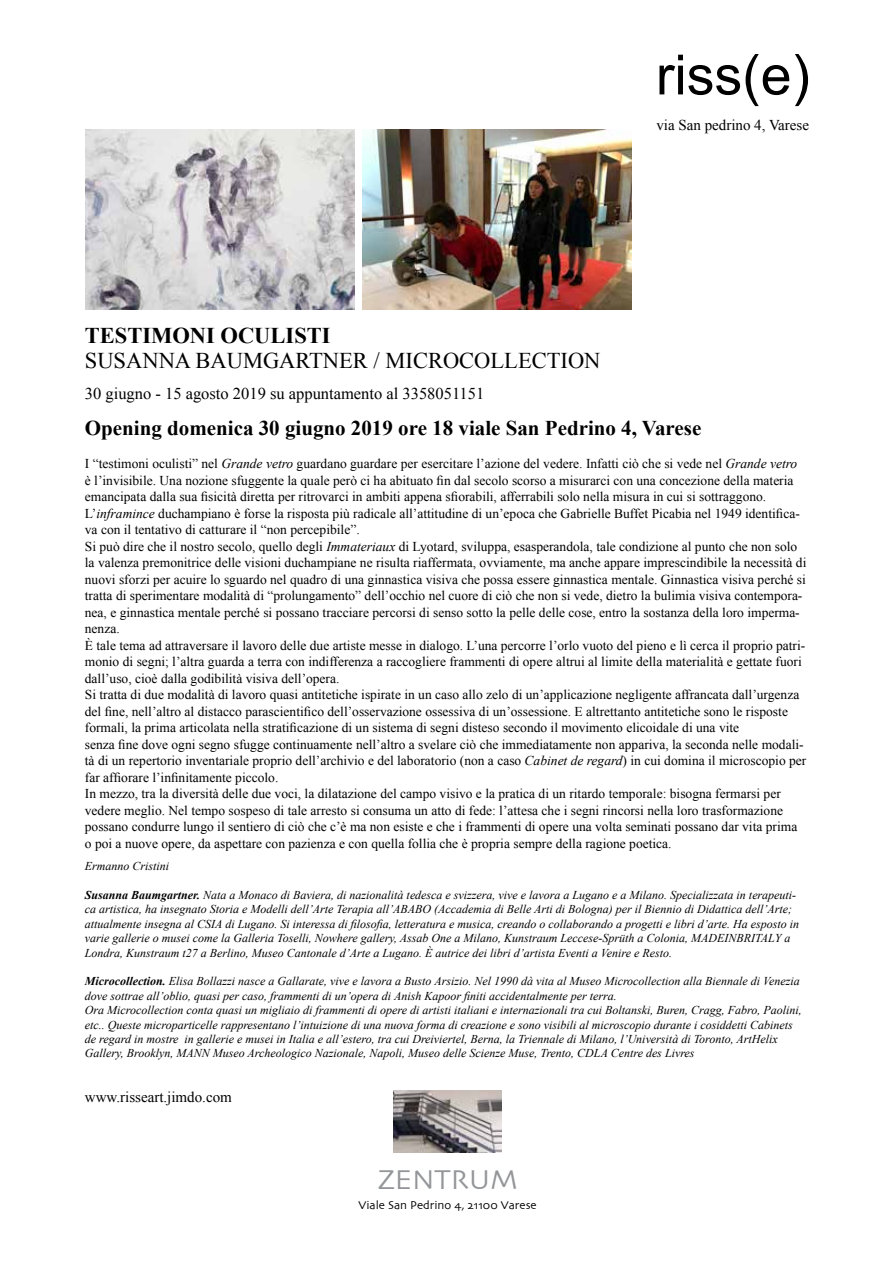
<style>
.page{position:relative;width:893px;height:1263px;background:#fff}
.page>*{position:absolute;margin:0;border:0;box-sizing:border-box;transform-origin:0 0}
.t1{font:55.5px "Arial";color:#000}
.t2{font:28.5px "Skia";color:#939598}
.t3{font:22.5px "Times New Roman";color:#000}
.t4{font:700 22.5px "Times New Roman";color:#000}
.t5{font:700 21px "Times New Roman";color:#000}
.t6{font:16.5px "Times New Roman";color:#000}
.t7{font:15px "Times New Roman";color:#000}
.t8{font:13.5px/16.5px "Times New Roman";color:#000}
.t9{font:italic 12px/14.4px "Times New Roman";color:#000}
.t10{font:12px "Skia";color:#000}
.s1{font-style:italic}
.s2{font-weight:700}
</style>
<div class="page">
<img style="left:393px;top:1091px;width:109px;height:61px">
<img style="left:362px;top:130px;width:270px;height:180px">
<img style="left:85px;top:130px;width:270px;height:179px">
<h1 class="t1" style="left:656px;top:39px;width:156px">riss(e)</h1>
<p class="t7" style="left:656px;top:114px;width:154px">via San pedrino 4, Varese</p>
<h3 class="t4" style="left:85px;top:320px;width:247px">TESTIMONI OCULISTI</h3>
<h3 class="t3" style="left:85px;top:345px;width:517px">SUSANNA BAUMGARTNER / MICROCOLLECTION</h3>
<p class="t6" style="left:85px;top:383px;width:401px">30 giugno - 15 agosto 2019 su appuntamento al 3358051151</p>
<h3 class="t5" style="left:85px;top:413px;width:618px">Opening domenica 30 giugno 2019 ore 18 viale San Pedrino 4, Varese</h3>
<p class="t8" style="left:85px;top:455px;width:723px">I “testimoni oculisti” nel <span class="s1">Grande vetro</span> guardano guardare per esercitare l’azione del vedere. Infatti ciò che si vede nel <span class="s1">Grande vetro </span>è l’invisibile. Una nozione sfuggente la quale però ci ha abituato fin dal secolo scorso a misurarci con una concezione della materia emancipata dalla sua fisicità diretta per ritrovarci in ambiti appena sfiorabili, afferrabili solo nella misura in cui si sottraggono.<br>L’<span class="s1">inframince</span> duchampiano è forse la risposta più radicale all’attitudine di un’epoca che Gabrielle Buffet Picabia nel 1949 identifica&shy;va con il tentativo di catturare il “non percepibile”.<br>Si può dire che il nostro secolo, quello degli <span class="s1">Immateriaux</span> di Lyotard, sviluppa, esasperandola, tale condizione al punto che non solo la valenza premonitrice delle visioni duchampiane ne risulta riaffermata, ovviamente, ma anche appare imprescindibile la necessità di nuovi sforzi per acuire lo sguardo nel quadro di una ginnastica visiva che possa essere ginnastica mentale. Ginnastica visiva perché si tratta di sperimentare modalità di “prolungamento” dell’occhio nel cuore di ciò che non si vede, dietro la bulimia visiva contempora&shy;nea, e ginnastica mentale perché si possano tracciare percorsi di senso sotto la pelle delle cose, entro la sostanza della loro imperma&shy;nenza.<br>È tale tema ad attraversare il lavoro delle due artiste messe in dialogo. L’una percorre l’orlo vuoto del pieno e lì cerca il proprio patri&shy;monio di segni; l’altra guarda a terra con indifferenza a raccogliere frammenti di opere altrui al limite della materialità e gettate fuori dall’uso, cioè dalla godibilità visiva dell’opera.<br>Si tratta di due modalità di lavoro quasi antitetiche ispirate in un caso allo zelo di un’applicazione negligente affrancata dall’urgenza del fine, nell’altro al distacco parascientifico dell’osservazione ossessiva di un’ossessione. E altrettanto antitetiche sono le risposte formali, la prima articolata nella stratificazione di un sistema di segni disteso secondo il movimento elicoidale di una vite<br>senza fine dove ogni segno sfugge continuamente nell’altro a svelare ciò che immediatamente non appariva, la seconda nelle modali&shy;tà di un repertorio inventariale proprio dell’archivio e del laboratorio (non a caso <span class="s1">Cabinet de regard</span>) in cui domina il microscopio per far affiorare l’infinitamente piccolo.<br>In mezzo, tra la diversità delle due voci, la dilatazione del campo visivo e la pratica di un ritardo temporale: bisogna fermarsi per vedere meglio. Nel tempo sospeso di tale arresto si consuma un atto di fede: l’attesa che i segni rincorsi nella loro trasformazione possano condurre lungo il sentiero di ciò che c’è ma non esiste e che i frammenti di opere una volta seminati possano dar vita prima o poi a nuove opere, da aspettare con pazienza e con quella follia che è propria sempre della ragione poetica.</p>
<p class="t9" style="left:85px;top:859px;width:86px">Ermanno Cristini</p>
<p class="t9" style="left:85px;top:887px;width:716px"><span class="s2">Susanna Baumgartner.</span> Nata a Monaco di Baviera, di nazionalità tedesca e svizzera, vive e lavora a Lugano e a Milano. Specializzata in terapeuti&shy;ca artistica, ha insegnato Storia e Modelli dell’Arte Terapia all’ABABO (Accademia di Belle Arti di Bologna) per il Biennio di Didattica dell’Arte; attualmente insegna al CSIA di Lugano. Si interessa di filosofia, letteratura e musica, creando o collaborando a progetti e libri d’arte. Ha esposto in varie gallerie o musei come la Galleria Toselli, Nowhere gallery, Assab One a Milano, Kunstraum Leccese-Sprüth a Colonia, MADEINBRITALY a Londra, Kunstraum t27 a Berlino, Museo Cantonale d’Arte a Lugano. È autrice dei libri d’artista Eventi a Venire e Resto.</p>
<p class="t9" style="left:85px;top:974px;width:718px"><span class="s2">Microcollection.</span> Elisa Bollazzi nasce a Gallarate, vive e lavora a Busto Arsizio. Nel 1990 dà vita al Museo Microcollection alla Biennale di Venezia dove sottrae all’oblio, quasi per caso, frammenti di un’opera di Anish Kapoor finiti accidentalmente per terra.<br>Ora Microcollection conta quasi un migliaio di frammenti di opere di artisti italiani e internazionali tra cui Boltanski, Buren, Cragg, Fabro, Paolini, etc.. Queste microparticelle rappresentano l’intuizione di una nuova forma di creazione e sono visibili al microscopio durante i cosiddetti Cabinets de regard in mostre in gallerie e musei in Italia e all’estero, tra cui Dreiviertel, Berna, la Triennale di Milano, l’Università di Toronto, ArtHelix Gallery, Brooklyn, MANN Museo Archeologico Nazionale, Napoli, Museo delle Scienze Muse, Trento, CDLA Centre des Livres</p>
<p class="t7" style="left:85px;top:1087px;width:148px">www.risseart.jimdo.com</p>
<h2 class="t2" style="left:378px;top:1162px;width:141px">ZENTRUM</h2>
<p class="t10" style="left:358px;top:1198px;width:180px">Viale San Pedrino 4, 21100 Varese</p>
</div>
